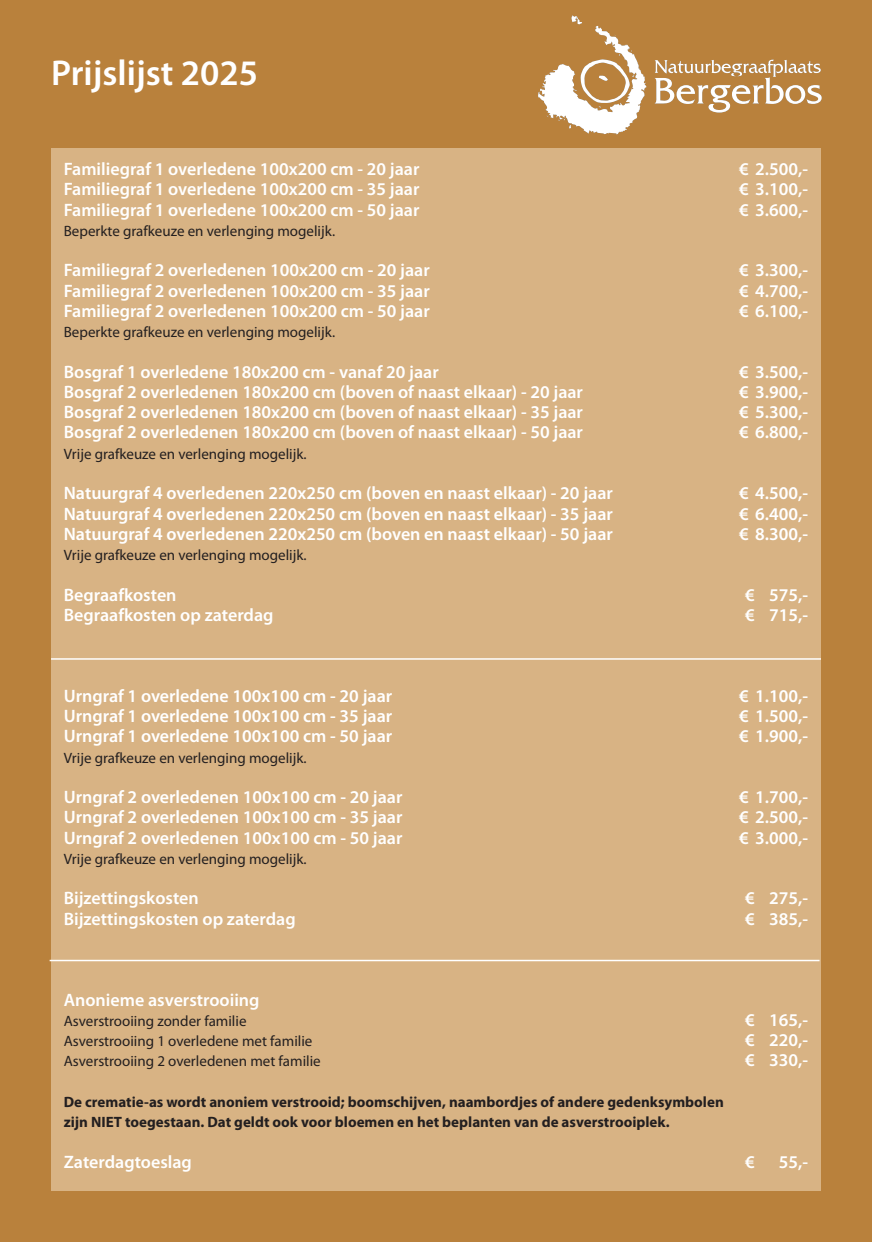
<style>
.page{position:relative;width:872px;height:1242px;background:#b9813c}
.page>*{position:absolute;margin:0;border:0;box-sizing:border-box;transform-origin:0 0}
.t1{font:600 36px "Myriad Pro";color:#fff}
.t2{font:600 18px "Myriad Pro";color:#fff}
.t3{font:15px "Myriad Pro";color:#231f20}
.t4{font:700 15px "Myriad Pro";color:#231f20}
</style>
<div class="page">
<div style="left:51px;top:149px;width:770px;height:1042px;background:#d8b384"></div>
<svg style="left:538px;top:15px;width:108px;height:119px"></svg>
<svg style="left:654px;top:60px;width:167px;height:53px"></svg>
<hr style="left:51px;top:658px;width:770px;height:1px;background:#fff">
<hr style="left:50px;top:959px;width:769px;height:2px;background:#fff">
<p class="t1" style="left:51px;top:50px;width:208px">Prijslijst 2025</p>
<p class="t2" style="left:64px;top:158px;width:357px">Familiegraf 1 overledene 100x200 cm - 20 jaar</p>
<p class="t2" style="left:739px;top:158px;width:70px">€ 2.500,-</p>
<p class="t2" style="left:64px;top:178px;width:357px">Familiegraf 1 overledene 100x200 cm - 35 jaar</p>
<p class="t2" style="left:739px;top:178px;width:70px">€ 3.100,-</p>
<p class="t2" style="left:64px;top:198px;width:357px">Familiegraf 1 overledene 100x200 cm - 50 jaar</p>
<p class="t2" style="left:739px;top:198px;width:70px">€ 3.600,-</p>
<p class="t3" style="left:64px;top:222px;width:273px">Beperkte grafkeuze en verlenging mogelijk.</p>
<p class="t2" style="left:64px;top:259px;width:367px">Familiegraf 2 overledenen 100x200 cm - 20 jaar</p>
<p class="t2" style="left:739px;top:259px;width:70px">€ 3.300,-</p>
<p class="t2" style="left:64px;top:279px;width:367px">Familiegraf 2 overledenen 100x200 cm - 35 jaar</p>
<p class="t2" style="left:739px;top:279px;width:70px">€ 4.700,-</p>
<p class="t2" style="left:64px;top:299px;width:367px">Familiegraf 2 overledenen 100x200 cm - 50 jaar</p>
<p class="t2" style="left:739px;top:299px;width:70px">€ 6.100,-</p>
<p class="t3" style="left:64px;top:323px;width:273px">Beperkte grafkeuze en verlenging mogelijk.</p>
<p class="t2" style="left:64px;top:360px;width:376px">Bosgraf 1 overledene 180x200 cm - vanaf 20 jaar</p>
<p class="t2" style="left:739px;top:360px;width:70px">€ 3.500,-</p>
<p class="t2" style="left:64px;top:380px;width:521px">Bosgraf 2 overledenen 180x200 cm (boven of naast elkaar) - 20 jaar</p>
<p class="t2" style="left:739px;top:380px;width:70px">€ 3.900,-</p>
<p class="t2" style="left:64px;top:401px;width:521px">Bosgraf 2 overledenen 180x200 cm (boven of naast elkaar) - 35 jaar</p>
<p class="t2" style="left:739px;top:401px;width:70px">€ 5.300,-</p>
<p class="t2" style="left:64px;top:421px;width:521px">Bosgraf 2 overledenen 180x200 cm (boven of naast elkaar) - 50 jaar</p>
<p class="t2" style="left:739px;top:421px;width:70px">€ 6.800,-</p>
<p class="t3" style="left:64px;top:444px;width:244px">Vrije grafkeuze en verlenging mogelijk.</p>
<p class="t2" style="left:64px;top:482px;width:550px">Natuurgraf 4 overledenen 220x250 cm (boven en naast elkaar) - 20 jaar</p>
<p class="t2" style="left:739px;top:482px;width:70px">€ 4.500,-</p>
<p class="t2" style="left:64px;top:502px;width:550px">Natuurgraf 4 overledenen 220x250 cm (boven en naast elkaar) - 35 jaar</p>
<p class="t2" style="left:739px;top:502px;width:70px">€ 6.400,-</p>
<p class="t2" style="left:64px;top:522px;width:550px">Natuurgraf 4 overledenen 220x250 cm (boven en naast elkaar) - 50 jaar</p>
<p class="t2" style="left:739px;top:522px;width:70px">€ 8.300,-</p>
<p class="t3" style="left:64px;top:546px;width:244px">Vrije grafkeuze en verlenging mogelijk.</p>
<p class="t2" style="left:64px;top:583px;width:114px">Begraafkosten</p>
<p class="t2" style="left:745px;top:583px;width:64px">€ 575,-</p>
<p class="t2" style="left:64px;top:603px;width:211px">Begraafkosten op zaterdag</p>
<p class="t2" style="left:745px;top:603px;width:64px">€ 715,-</p>
<p class="t2" style="left:64px;top:684px;width:330px">Urngraf 1 overledene 100x100 cm - 20 jaar</p>
<p class="t2" style="left:739px;top:684px;width:70px">€ 1.100,-</p>
<p class="t2" style="left:64px;top:704px;width:330px">Urngraf 1 overledene 100x100 cm - 35 jaar</p>
<p class="t2" style="left:739px;top:704px;width:70px">€ 1.500,-</p>
<p class="t2" style="left:64px;top:725px;width:330px">Urngraf 1 overledene 100x100 cm - 50 jaar</p>
<p class="t2" style="left:739px;top:725px;width:70px">€ 1.900,-</p>
<p class="t3" style="left:64px;top:748px;width:244px">Vrije grafkeuze en verlenging mogelijk.</p>
<p class="t2" style="left:64px;top:785px;width:340px">Urngraf 2 overledenen 100x100 cm - 20 jaar</p>
<p class="t2" style="left:739px;top:785px;width:70px">€ 1.700,-</p>
<p class="t2" style="left:64px;top:806px;width:340px">Urngraf 2 overledenen 100x100 cm - 35 jaar</p>
<p class="t2" style="left:739px;top:806px;width:70px">€ 2.500,-</p>
<p class="t2" style="left:64px;top:826px;width:340px">Urngraf 2 overledenen 100x100 cm - 50 jaar</p>
<p class="t2" style="left:739px;top:826px;width:70px">€ 3.000,-</p>
<p class="t3" style="left:64px;top:849px;width:244px">Vrije grafkeuze en verlenging mogelijk.</p>
<p class="t2" style="left:64px;top:887px;width:136px">Bijzettingskosten</p>
<p class="t2" style="left:745px;top:887px;width:64px">€ 275,-</p>
<p class="t2" style="left:64px;top:907px;width:233px">Bijzettingskosten op zaterdag</p>
<p class="t2" style="left:745px;top:907px;width:64px">€ 385,-</p>
<p class="t2" style="left:64px;top:988px;width:197px">Anonieme asverstrooiing</p>
<p class="t3" style="left:64px;top:1011px;width:184px">Asverstrooiing zonder familie</p>
<p class="t2" style="left:745px;top:1008px;width:64px">€ 165,-</p>
<p class="t3" style="left:64px;top:1032px;width:250px">Asverstrooiing 1 overledene met familie</p>
<p class="t2" style="left:745px;top:1028px;width:64px">€ 220,-</p>
<p class="t3" style="left:64px;top:1052px;width:258px">Asverstrooiing 2 overledenen met familie</p>
<p class="t2" style="left:745px;top:1049px;width:64px">€ 330,-</p>
<p class="t4" style="left:64px;top:1092px;width:661px">De crematie-as wordt anoniem verstrooid; boomschijven, naambordjes of andere gedenksymbolen</p>
<p class="t4" style="left:64px;top:1112px;width:607px">zijn NIET toegestaan. Dat geldt ook voor bloemen en het beplanten van de asverstrooiplek.</p>
<p class="t2" style="left:64px;top:1150px;width:130px">Zaterdagtoeslag</p>
<p class="t2" style="left:745px;top:1150px;width:11px">€</p>
<p class="t2" style="left:779px;top:1150px;width:31px">55,-</p>
</div>
